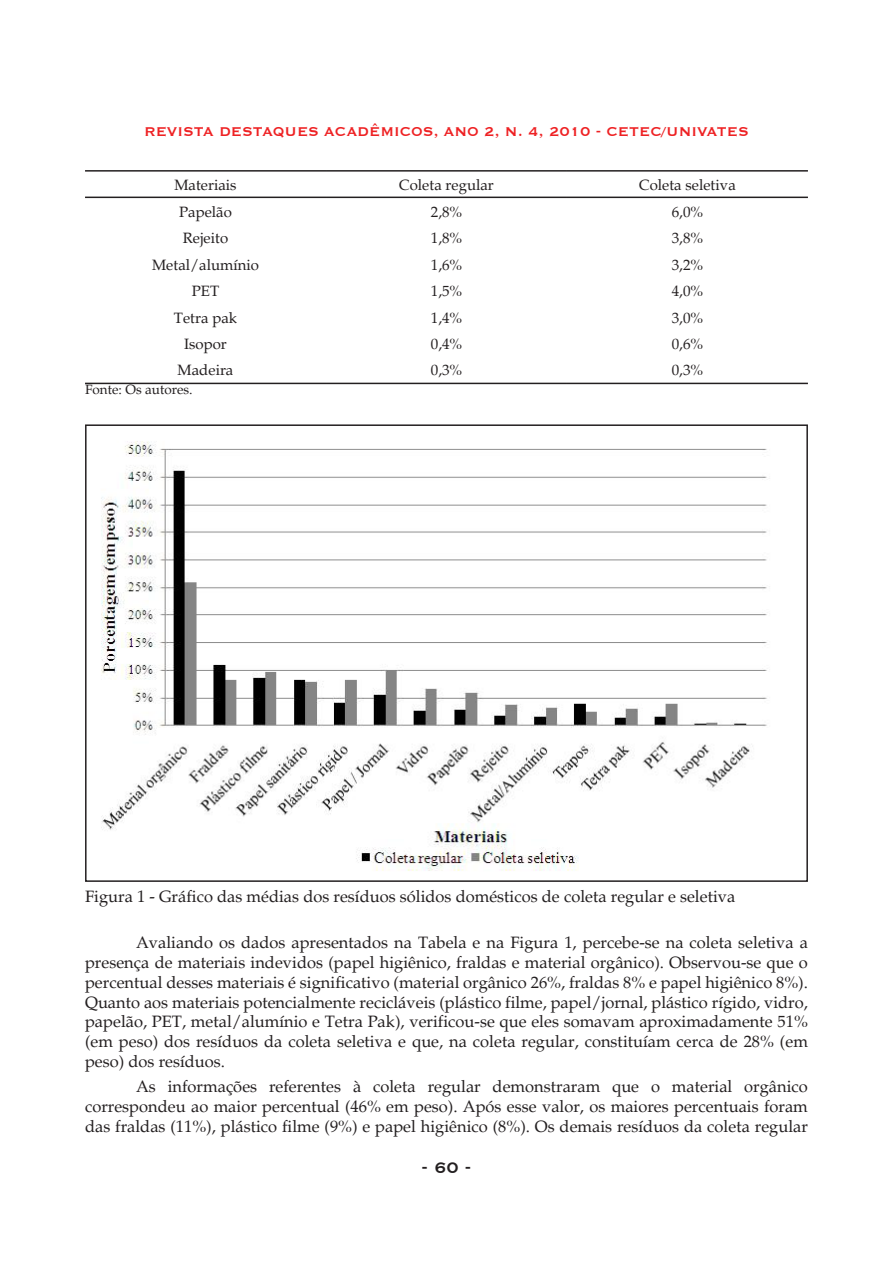
<style>
.page{position:relative;width:893px;height:1263px;background:#fff}
.page>*{position:absolute;margin:0;border:0;box-sizing:border-box;transform-origin:0 0}
.t1{font:700 19.5px "Copperplate Gothic BT";color:#231f20}
.t2{font:16.5px/19.8px "Palatino";color:#231f20;text-align:justify}
.t3{font:700 16.5px "Copperplate Gothic BT";color:#ee2123}
.t4{font:15px "Palatino";color:#231f20}
.t5{font:13.5px "Palatino";color:#231f20}
</style>
<div class="page">
<svg style="left:85px;top:196px;width:723px;height:187px"></svg>
<hr style="left:85px;top:170px;width:241px;height:2px;background:#231f20">
<hr style="left:326px;top:170px;width:241px;height:2px;background:#231f20">
<hr style="left:567px;top:170px;width:241px;height:2px;background:#231f20">
<hr style="left:85px;top:197px;width:241px;height:1px;background:#231f20">
<hr style="left:326px;top:197px;width:241px;height:1px;background:#231f20">
<hr style="left:567px;top:197px;width:241px;height:1px;background:#231f20">
<hr style="left:85px;top:383px;width:241px;height:1px;background:#231f20">
<hr style="left:326px;top:383px;width:241px;height:1px;background:#231f20">
<hr style="left:567px;top:383px;width:241px;height:1px;background:#231f20">
<img style="left:101px;top:441px;width:666px;height:430px">
<div style="left:85px;top:424px;width:723px;height:458px;border:2px solid #231f20"></div>
<p class="t3" style="left:144px;top:122px;width:606px">REVISTA DESTAQUES ACADÊMICOS, ANO 2, N. 4, 2010 - CETEC/UNIVATES</p>
<p class="t4" style="left:174px;top:176px;width:64px">Materiais</p>
<p class="t4" style="left:399px;top:176px;width:96px">Coleta regular</p>
<p class="t4" style="left:639px;top:176px;width:98px">Coleta seletiva</p>
<p class="t4" style="left:179px;top:203px;width:54px">Papelão</p>
<p class="t4" style="left:431px;top:203px;width:33px">2,8%</p>
<p class="t4" style="left:672px;top:203px;width:33px">6,0%</p>
<p class="t4" style="left:183px;top:229px;width:47px">Rejeito</p>
<p class="t4" style="left:431px;top:229px;width:33px">1,8%</p>
<p class="t4" style="left:672px;top:229px;width:33px">3,8%</p>
<p class="t4" style="left:152px;top:256px;width:108px">Metal/alumínio</p>
<p class="t4" style="left:431px;top:256px;width:33px">1,6%</p>
<p class="t4" style="left:672px;top:256px;width:33px">3,2%</p>
<p class="t4" style="left:192px;top:282px;width:29px">PET</p>
<p class="t4" style="left:431px;top:282px;width:33px">1,5%</p>
<p class="t4" style="left:672px;top:282px;width:33px">4,0%</p>
<p class="t4" style="left:174px;top:309px;width:65px">Tetra pak</p>
<p class="t4" style="left:431px;top:309px;width:33px">1,4%</p>
<p class="t4" style="left:672px;top:309px;width:33px">3,0%</p>
<p class="t4" style="left:184px;top:335px;width:44px">Isopor</p>
<p class="t4" style="left:431px;top:335px;width:33px">0,4%</p>
<p class="t4" style="left:672px;top:335px;width:33px">0,6%</p>
<p class="t4" style="left:178px;top:361px;width:57px">Madeira</p>
<p class="t4" style="left:431px;top:361px;width:33px">0,3%</p>
<p class="t4" style="left:672px;top:361px;width:33px">0,3%</p>
<p class="t5" style="left:85px;top:382px;width:109px">Fonte: Os autores.</p>
<p class="t2" style="left:85px;top:886px;width:652px">Figura 1 - Gráfico das médias dos resíduos sólidos domésticos de coleta regular e seletiva</p>
<p class="t2" style="left:85px;top:933px;width:724px;text-indent:51px">Avaliando os dados apresentados na Tabela e na Figura 1, percebe-se na coleta seletiva a presença de materiais indevidos (papel higiênico, fraldas e material orgânico). Observou-se que o percentual desses materiais é significativo (material orgânico 26%, fraldas 8% e papel higiênico 8%).<br>Quanto aos materiais potencialmente recicláveis (plástico filme, papel/jornal, plástico rígido, vidro, papelão, PET, metal/alumínio e Tetra Pak), verificou-se que eles somavam aproximadamente 51% (em peso) dos resíduos da coleta seletiva e que, na coleta regular, constituíam cerca de 28% (em peso) dos resíduos.</p>
<p class="t2" style="left:85px;top:1077px;width:724px;text-indent:51px">As informações referentes à coleta regular demonstraram que o material orgânico correspondeu ao maior percentual (46% em peso). Após esse valor, os maiores percentuais foram das fraldas (11%), plástico filme (9%) e papel higiênico (8%). Os demais resíduos da coleta regular</p>
<p class="t1" style="left:422px;top:1157px;width:51px">- 60 -</p>
</div>
